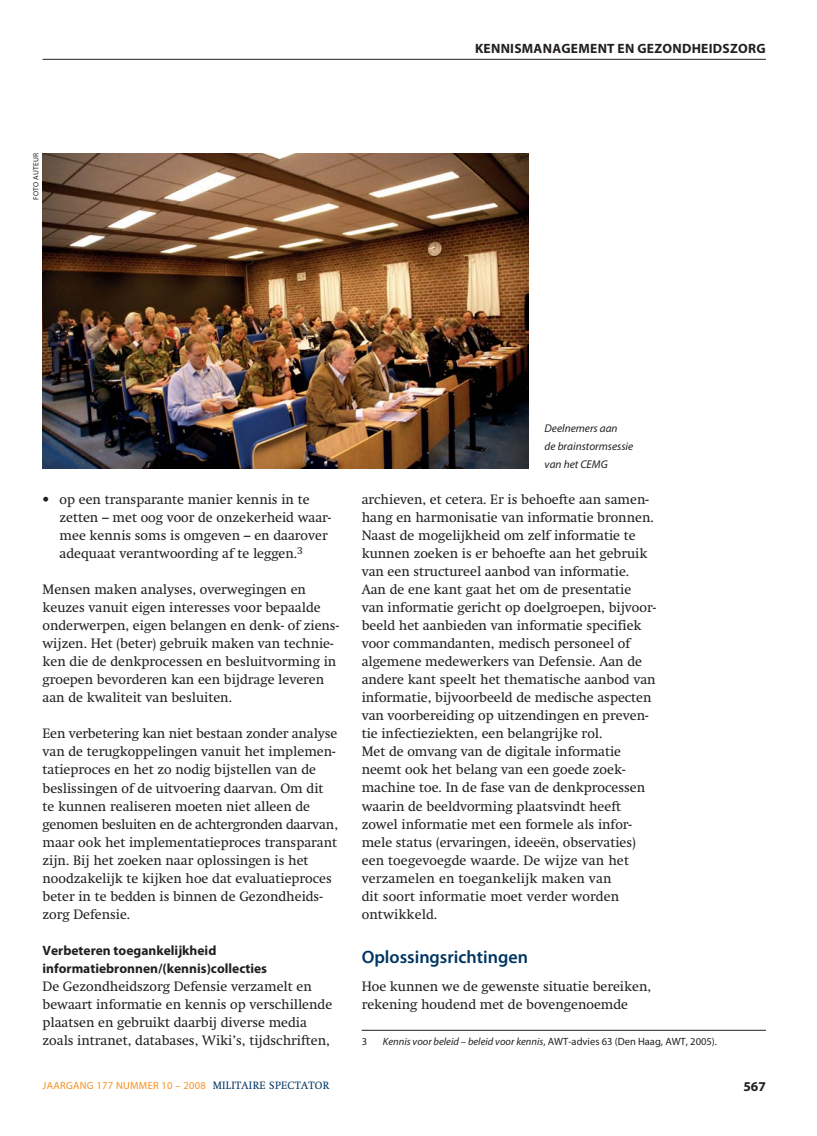
<style>
.page{position:relative;width:817px;height:1136px;background:#fff}
.page>*{position:absolute;margin:0;border:0;box-sizing:border-box;transform-origin:0 0}
.t1{font:600 18px "Myriad Pro";color:#003562}
.t2{font:13.5px/18px "Swift";color:#231f20}
.t3{font:700 13.5px/18px "Myriad Pro";color:#231f20}
.t4{font:700 13.5px "Myriad Pro";letter-spacing:.02em;color:#231f20}
.t5{font:italic 11.25px/18px "Myriad Pro";color:#231f20}
.t6{font:italic 10.5px "Myriad Pro";color:#231f20}
.t7{font:10.5px "Myriad Pro";letter-spacing:.025em;color:#f7901e}
.t8{font:10.5px "Myriad Pro";color:#231f20}
.t9{font:7.5px "Myriad Pro";letter-spacing:.02em;color:#231f20}
.s1{font-style:normal}
.s2{font-family:"Swift";color:#003562}
</style>
<div class="page">
<hr style="left:43px;top:59px;width:722px;height:1px;background:#231f20">
<hr style="left:361px;top:1029px;width:404px;height:1px;background:#231f20">
<img style="left:43px;top:153px;width:485px;height:315px">
<p class="t9" style="left:31px;top:200px;width:48px;rotate:-90deg">FOTO AUTEUR</p>
<p class="t4" style="left:475px;top:43px;width:292px">KENNISMANAGEMENT EN GEZONDHEIDSZORG</p>
<p class="t2" style="left:60px;top:492px;width:273px;text-indent:-17px">• op een transparante manier kennis in te zetten – met oog voor de onzekerheid waar&shy;mee kennis soms is omgeven – en daarover adequaat verantwoording af te leggen.<sup>3</sup></p>
<p class="t2" style="left:43px;top:582px;width:298px">Mensen maken analyses, overwegingen en keuzes vanuit eigen interesses voor bepaalde onderwerpen, eigen belangen en denk- of ziens&shy;wijzen. Het (beter) gebruik maken van technie&shy;ken die de denkprocessen en besluitvorming in groepen bevorderen kan een bijdrage leveren aan de kwaliteit van besluiten.</p>
<p class="t2" style="left:43px;top:726px;width:297px">Een verbetering kan niet bestaan zonder analyse van de terugkoppelingen vanuit het implemen&shy;tatieproces en het zo nodig bijstellen van de beslissingen of de uitvoering daarvan. Om dit te kunnen realiseren moeten niet alleen de genomen besluiten en de achtergronden daarvan, maar ook het implementatieproces transparant zijn. Bij het zoeken naar oplossingen is het noodzakelijk te kijken hoe dat evaluatieproces beter in te bedden is binnen de Gezondheids&shy;zorg Defensie.</p>
<p class="t3" style="left:43px;top:942px;width:226px">Verbeteren toegankelijkheid informatiebronnen/(kennis)collecties</p>
<p class="t2" style="left:43px;top:978px;width:291px">De Gezondheidszorg Defensie verzamelt en bewaart informatie en kennis op verschillende plaatsen en gebruikt daarbij diverse media zoals intranet, databases, Wiki’s, tijdschriften,</p>
<p class="t5" style="left:544px;top:419px;width:90px">Deelnemers aan<br>de brainstormsessie van het CEMG</p>
<p class="t2" style="left:361px;top:492px;width:296px">archieven, et cetera. Er is behoefte aan samen&shy;hang en harmonisatie van informatie bronnen.<br>Naast de mogelijkheid om zelf informatie te kunnen zoeken is er behoefte aan het gebruik van een structureel aanbod van informatie.<br>Aan de ene kant gaat het om de presentatie van informatie gericht op doelgroepen, bijvoor&shy;beeld het aanbieden van informatie specifiek voor commandanten, medisch personeel of algemene medewerkers van Defensie. Aan de andere kant speelt het thematische aanbod van informatie, bijvoorbeeld de medische aspecten van voorbereiding op uitzendingen en preven&shy;tie infectieziekten, een belangrijke rol.<br>Met de omvang van de digitale informatie neemt ook het belang van een goede zoek&shy;machine toe. In de fase van de denkprocessen waarin de beeldvorming plaatsvindt heeft zowel informatie met een formele als infor&shy;mele status (ervaringen, ideeën, observaties) een toegevoegde waarde. De wijze van het verzamelen en toegankelijk maken van<br>dit soort informatie moet verder worden ontwikkeld.</p>
<h1 class="t1" style="left:361px;top:950px;width:168px">Oplossingsrichtingen</h1>
<p class="t2" style="left:361px;top:978px;width:291px">Hoe kunnen we de gewenste situatie bereiken, rekening houdend met de bovengenoemde</p>
<p class="t8" style="left:361px;top:1035px;width:7px">3</p>
<p class="t6" style="left:383px;top:1035px;width:335px">Kennis voor beleid – beleid voor kennis<span class="s1">, AWT-advies 63 (Den Haag, AWT, 2005).</span></p>
<p class="t7" style="left:43px;top:1078px;width:288px">JAARGANG 177 NUMMER 10 – 2008 <span class="s2">MILITAIRE SPECTATOR</span></p>
<p class="t3" style="left:743px;top:1078px;width:24px">567</p>
</div>
